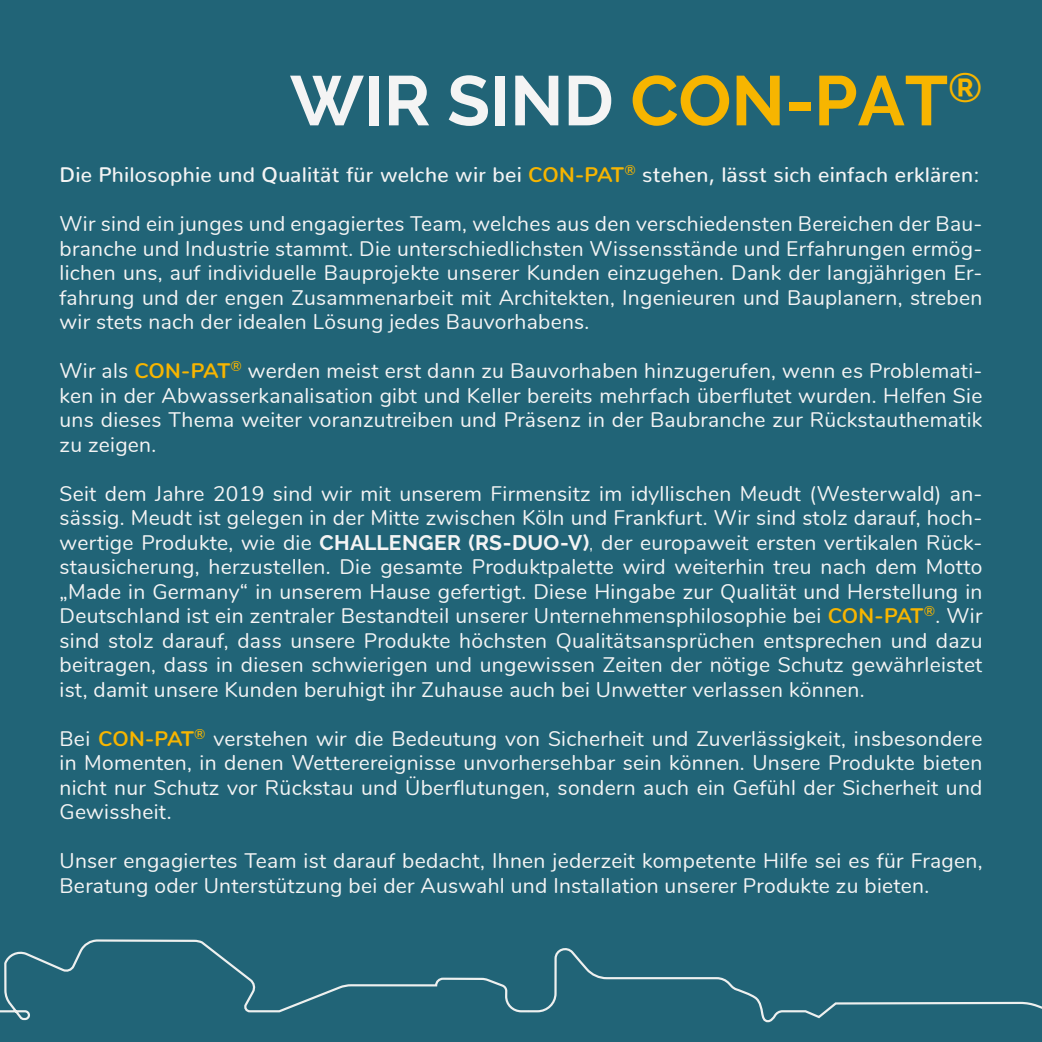
<style>
.page{position:relative;width:1042px;height:1042px;background:#216477}
.page>*{position:absolute;margin:0;border:0;box-sizing:border-box;transform-origin:0 0}
.t1{font:700 70px "Raleway";color:#f4f4f4}
.Nunito_Con-Pat{font:21px/24.5px "Nunito";letter-spacing:.015em;color:#f4f4f4;text-align:justify}
.Nunito_Con-Pat-2{font:500 21px "Nunito";letter-spacing:.015em;color:#f4f4f4}
.s1{color:#f7b500}
.s2{font-weight:700;color:#f7b500}
.s3{font-family:"Raleway";font-weight:700}
.s4{font-family:"Raleway"}
</style>
<div class="page">
<svg style="left:0;top:939px;width:1042px;height:84px"></svg>
<p class="t1" style="left:290px;top:61px;width:694px">WIR SIND <span class="s1">CON-PAT</span><sup>®</sup></p>
<p class="Nunito_Con-Pat-2" style="left:60px;top:156px;width:921px">Die Philosophie und Qualität für welche wir bei <span class="s2">CON-PAT</span><sup>®</sup> stehen, lässt sich einfach erklären:</p>
<p class="Nunito_Con-Pat" style="left:60px;top:210px;width:924px">Wir sind ein junges und engagiertes Team, welches aus den verschiedensten Bereichen der Bau&shy;branche und Industrie stammt. Die unterschiedlichsten Wissensstände und Erfahrungen ermög&shy;lichen uns, auf individuelle Bauprojekte unserer Kunden einzugehen. Dank der langjährigen Er&shy;fahrung und der engen Zusammenarbeit mit Architekten, Ingenieuren und Bauplanern, streben wir stets nach der idealen Lösung jedes Bauvorhabens.</p>
<p class="Nunito_Con-Pat" style="left:60px;top:357px;width:924px">Wir als <span class="s2">CON-PAT</span><sup>®</sup> werden meist erst dann zu Bauvorhaben hinzugerufen, wenn es Problemati&shy;ken in der Abwasserkanalisation gibt und Keller bereits mehrfach überflutet wurden. Helfen Sie uns dieses Thema weiter voranzutreiben und Präsenz in der Baubranche zur Rückstauthematik zu zeigen.</p>
<p class="Nunito_Con-Pat" style="left:60px;top:480px;width:924px">Seit dem Jahre 2019 sind wir mit unserem Firmensitz im idyllischen Meudt (Westerwald) an&shy;sässig. Meudt ist gelegen in der Mitte zwischen Köln und Frankfurt. Wir sind stolz darauf, hoch&shy;wertige Produkte, wie die <span class="s3">CHALLENGER (RS-DUO-V)</span><span class="s4">,</span> der europaweit ersten vertikalen Rück&shy;stausicherung, herzustellen. Die gesamte Produktpalette wird weiterhin treu nach dem Motto „Made in Germany“ in unserem Hause gefertigt. Diese Hingabe zur Qualität und Herstellung in Deutschland ist ein zentraler Bestandteil unserer Unternehmensphilosophie bei <span class="s2">CON-PAT</span><sup>®</sup>. Wir sind stolz darauf, dass unsere Produkte höchsten Qualitätsansprüchen entsprechen und dazu beitragen, dass in diesen schwierigen und ungewissen Zeiten der nötige Schutz gewährleistet ist, damit unsere Kunden beruhigt ihr Zuhause auch bei Unwetter verlassen können.</p>
<p class="Nunito_Con-Pat" style="left:60px;top:725px;width:924px">Bei <span class="s2">CON-PAT</span><sup>®</sup> verstehen wir die Bedeutung von Sicherheit und Zuverlässigkeit, insbesondere in Momenten, in denen Wetterereignisse unvorhersehbar sein können. Unsere Produkte bieten nicht nur Schutz vor Rückstau und Überflutungen, sondern auch ein Gefühl der Sicherheit und Gewissheit.</p>
<p class="Nunito_Con-Pat" style="left:60px;top:847px;width:924px">Unser engagiertes Team ist darauf bedacht, Ihnen jederzeit kompetente Hilfe sei es für Fragen,<br>Beratung oder Unterstützung bei der Auswahl und Installation unserer Produkte zu bieten.</p>
</div>
